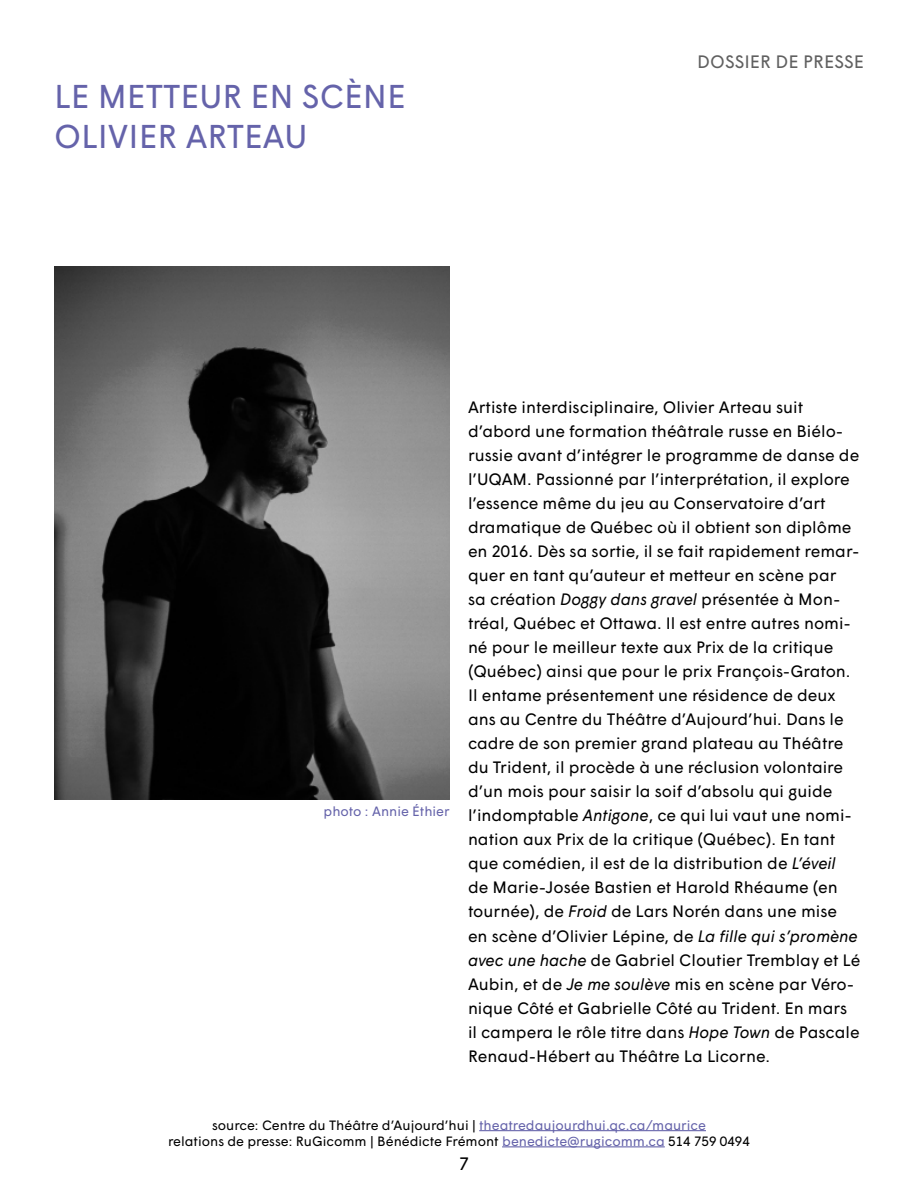
<style>
.page{position:relative;width:918px;height:1188px;background:#fff}
.page>*{position:absolute;margin:0;border:0;box-sizing:border-box;transform-origin:0 0}
.t1{font:33px/39.6px "Wigrum";color:#6563aa}
.t2{font:18px "Wigrum";color:#606060}
.t3{font:18px "Wigrum";color:#000}
.t4{font:16.5px/24px "Wigrum";color:#000}
.t5{font:13.5px/16.2px "Wigrum";color:#000;text-align:center}
.t6{font:13.5px "Wigrum";color:#6563aa}
.s1{font-style:italic}
.s2{color:#6563aa}
</style>
<div class="page">
<hr style="left:479px;top:1130px;width:227px;height:1px;background:#6563aa">
<hr style="left:502px;top:1146px;width:163px;height:1px;background:#6563aa">
<img style="left:54px;top:266px;width:396px;height:534px">
<h1 class="t1" style="left:54px;top:74px;width:354px">LE METTEUR EN SCÈNE<br>OLIVIER ARTEAU</h1>
<p class="t2" style="left:697px;top:48px;width:168px">DOSSIER DE PRESSE</p>
<p class="t6" style="left:324px;top:801px;width:128px">photo : Annie Éthier</p>
<p class="t4" style="left:468px;top:394px;width:394px">Artiste interdisciplinaire, Olivier Arteau suit d’abord une formation théâtrale russe en Biélo&shy;russie avant d’intégrer le programme de danse de l’UQAM. Passionné par l’interprétation, il explore l’essence même du jeu au Conservatoire d’art dramatique de Québec où il obtient son diplôme en 2016. Dès sa sortie, il se fait rapidement remar&shy;quer en tant qu’auteur et metteur en scène par<br>sa création <span class="s1">Doggy dans gravel</span> présentée à Mon&shy;tréal, Québec et Ottawa. Il est entre autres nomi&shy;né pour le meilleur texte aux Prix de la critique (Québec) ainsi que pour le prix François-Graton.<br>Il entame présentement une résidence de deux ans au Centre du Théâtre d’Aujourd’hui. Dans le cadre de son premier grand plateau au Théâtre du Trident, il procède à une réclusion volontaire d’un mois pour saisir la soif d’absolu qui guide l’indomptable <span class="s1">Antigone</span>, ce qui lui vaut une nomi&shy;nation aux Prix de la critique (Québec). En tant que comédien, il est de la distribution de <span class="s1">L’éveil </span>de Marie-Josée Bastien et Harold Rhéaume (en tournée), de <span class="s1">Froid</span> de Lars Norén dans une mise en scène d’Olivier Lépine, de <span class="s1">La fille qui s’promène avec une hache</span> de Gabriel Cloutier Tremblay et Lé Aubin, et de <span class="s1">Je me soulève</span> mis en scène par Véro&shy;nique Côté et Gabrielle Côté au Trident. En mars<br>il campera le rôle titre dans <span class="s1">Hope Town</span> de Pascale Renaud-Hébert au Théâtre La Licorne.</p>
<p class="t5" style="left:168px;top:1116px;width:583px">source: Centre du Théâtre d’Aujourd’hui | <span class="s2">theatredaujourdhui.qc.ca/maurice<br></span>relations de presse: RuGicomm | Bénédicte Frémont <span class="s2">benedicte@rugicomm.ca</span> 514 759 0494</p>
<p class="t3" style="left:459px;top:1150px;width:11px">7</p>
</div>
